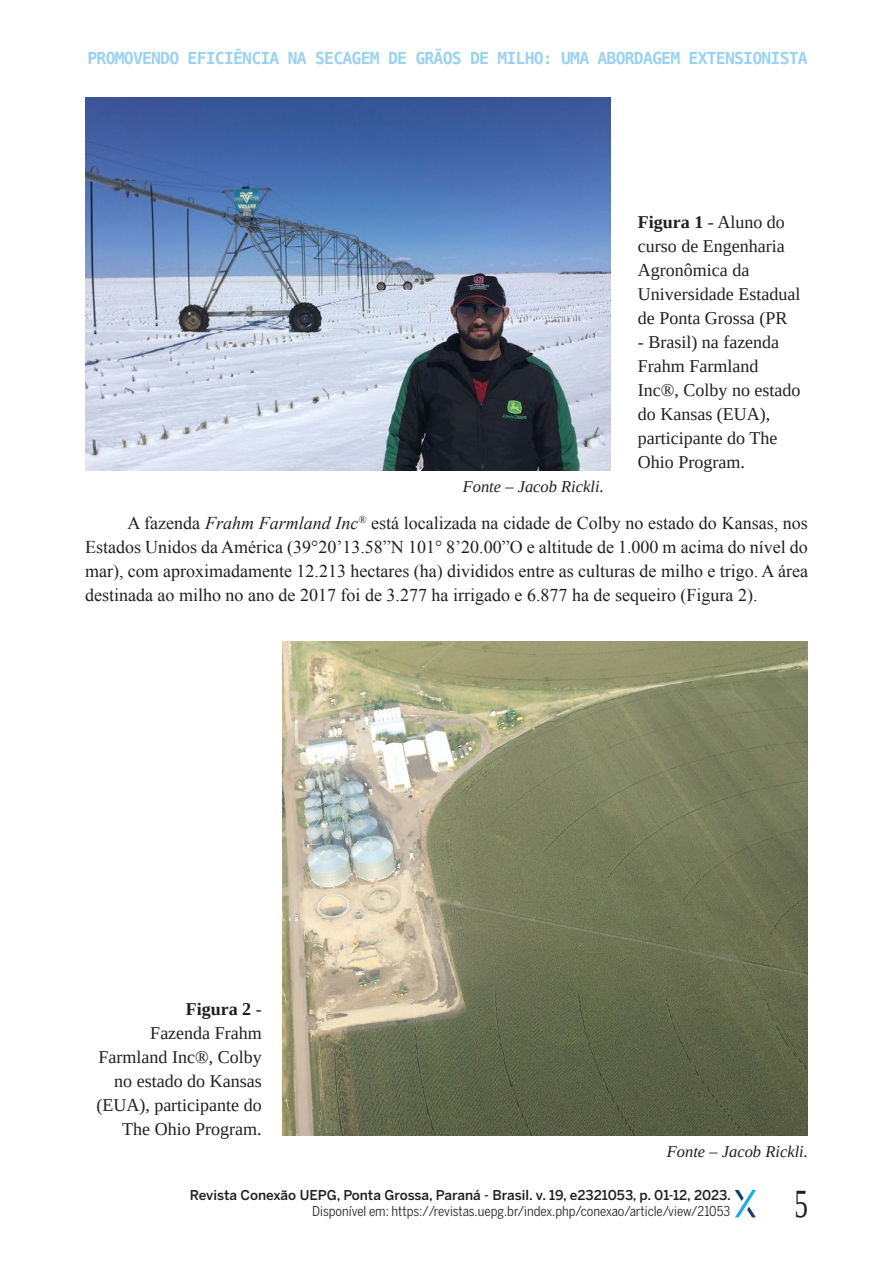
<style>
.page{position:relative;width:893px;height:1263px;background:#fff}
.page>*{position:absolute;margin:0;border:0;box-sizing:border-box;transform-origin:0 0}
.t1{font:39.9px "Liberation Serif";color:#231f20;scale:.68 1}
.TEXTO_ARTIGO{font:18px/24px "Times New Roman";color:#231f20;text-align:justify}
.TEXTO_ARTIGO-2{font:18px/24px "Liberation Serif";color:#231f20}
.t2{font:700 16.5px "DejaVu Sans Mono";letter-spacing:-.05em;color:#9bd2f1}
.FONTE{font:italic 16.5px "Liberation Serif";color:#231f20}
.t3{font:13.5px "Benton Sans Cond";color:#231f20}
.t4{font:500 13.5px "Benton Sans";color:#231f20}
.s1{font-weight:700}
.s2{font-style:italic}
</style>
<div class="page">
<svg style="left:735px;top:1190px;width:21px;height:27px"></svg>
<img style="left:85px;top:98px;width:526px;height:373px">
<img style="left:282px;top:641px;width:526px;height:494px">
<p class="t2" style="left:87px;top:46px;width:722px">PROMOVENDO EFICIÊNCIA NA SECAGEM DE GRÃOS DE MILHO: UMA ABORDAGEM EXTENSIONISTA</p>
<p class="FONTE" style="left:463px;top:476px;width:143px">Fonte – Jacob Rickli.</p>
<p class="TEXTO_ARTIGO-2" style="left:638px;top:210px;width:164px"><span class="s1">Figura 1</span> - Aluno do curso de Engenharia<br>Agronômica da<br>Universidade Estadual de Ponta Grossa (PR</p>
<p class="TEXTO_ARTIGO-2" style="left:638px;top:330px;width:164px">- Brasil) na fazenda<br>Frahm Farmland<br>Inc®, Colby no estado do Kansas (EUA), participante do The<br>Ohio Program.</p>
<p class="TEXTO_ARTIGO" style="left:85px;top:511px;width:724px;text-indent:43px">A fazenda <span class="s2">Frahm Farmland Inc</span><sup>®</sup> está localizada na cidade de Colby no estado do Kansas, nos Estados Unidos da América (39°20’13.58”N 101° 8’20.00”O e altitude de 1.000 m acima do nível do mar), com aproximadamente 12.213 hectares (ha) divididos entre as culturas de milho e trigo. A área destinada ao milho no ano de 2017 foi de 3.277 ha irrigado e 6.877 ha de sequeiro (Figura 2).</p>
<p class="TEXTO_ARTIGO-2" style="left:96px;top:997px;width:167px;text-align:right"><span class="s1">Figura 2</span> -<br>Fazenda Frahm<br>Farmland Inc®, Colby no estado do Kansas (EUA), participante do<br>The Ohio Program.</p>
<p class="FONTE" style="left:667px;top:1140px;width:143px">Fonte – Jacob Rickli.</p>
<p class="t4" style="left:190px;top:1187px;width:542px">Revista Conexão UEPG, Ponta Grossa, Paraná - Brasil. v. 19, e2321053, p. 01-12, 2023.</p>
<p class="t3" style="left:312px;top:1203px;width:420px">Disponível em: https://revistas.uepg.br/index.php/conexao/article/view/21053</p>
<h1 class="t1" style="left:794px;top:1178px;width:21px">5</h1>
</div>
